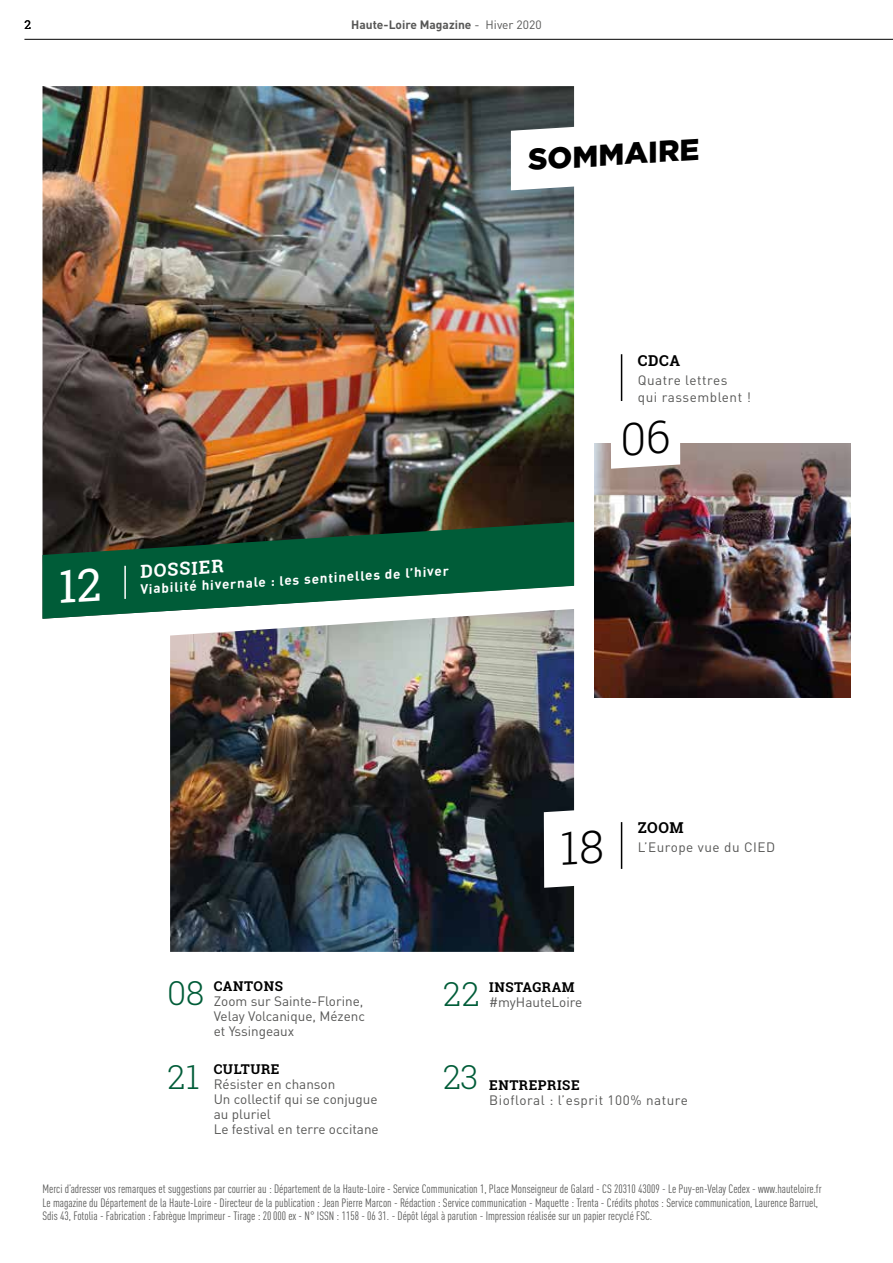
<style>
.page{position:relative;width:893px;height:1263px;background:#fff}
.page>*{position:absolute;margin:0;border:0;box-sizing:border-box;transform-origin:0 0}
.t1{font:300 33px "Roboto Slab";letter-spacing:.01em;color:#005c38}
.t2{font:900 30px "Gotham";color:#000}
.t3{font:700 18px "Roboto Slab";color:#fff}
.t4{font:700 15px "Roboto Slab";letter-spacing:.04em;color:#000}
.t5{font:13.5px/15px "DIN Pro";color:#575756}
.t6{font:13.5px/16.5px "DIN Pro";letter-spacing:.04em;color:#575756}
.t7{font:700 13.5px "DIN Pro";color:#fff}
.t8{font:700 13.5px "Roboto Slab";letter-spacing:.04em;color:#000}
.t9{font:condensed 12px/13.5px "DIN Pro";color:#575756}
.t10{font:700 12px "DIN Pro";color:#575756}
.t11{font:12px "Roboto Slab";color:#000}
.s1{font-weight:400}
</style>
<div class="page">
<hr style="left:24px;top:39px;width:869px;height:1px;background:#000">
<img style="left:43px;top:86px;width:531px;height:436px">
<img style="left:595px;top:443px;width:255px;height:255px">
<img style="left:170px;top:619px;width:404px;height:333px">
<svg style="left:43px;top:522px;width:531px;height:97px;fill:#005c38"></svg>
<hr style="left:124px;top:566px;width:2px;height:33px;background:#fff">
<svg style="left:511px;top:122px;width:64px;height:68px"></svg>
<hr style="left:621px;top:354px;width:1px;height:47px;background:#000">
<svg style="left:61px;top:568px;width:39px;height:35px"></svg>
<svg style="left:544px;top:807px;width:79px;height:81px"></svg>
<svg style="left:611px;top:443px;width:69px;height:26px"></svg>
<p class="t11" style="left:24px;top:17px;width:8px">2</p>
<p class="t10" style="left:351px;top:17px;width:192px">Haute-Loire Magazine <span class="s1">- Hiver 2020</span></p>
<h2 class="t2" style="left:526px;top:143px;width:173px;rotate:-4deg">SOMMAIRE</h2>
<h3 class="t3" style="left:139px;top:559px;width:85px;rotate:-4deg">DOSSIER</h3>
<p class="t7" style="left:140px;top:579px;width:311px;rotate:-3deg">Viabilité hivernale : les sentinelles de l’hiver</p>
<p class="t4" style="left:638px;top:350px;width:44px">CDCA</p>
<p class="t6" style="left:638px;top:371px;width:115px">Quatre lettres<br>qui rassemblent !</p>
<h1 class="t1" style="left:168px;top:970px;width:38px">08</h1>
<h1 class="t1" style="left:443px;top:972px;width:38px">22</h1>
<p class="t8" style="left:214px;top:977px;width:71px">CANTONS</p>
<p class="t5" style="left:214px;top:993px;width:153px">Zoom sur Sainte-Florine,<br>Velay Volcanique, Mézenc et Yssingeaux</p>
<p class="t8" style="left:489px;top:978px;width:87px">INSTAGRAM</p>
<p class="t5" style="left:489px;top:994px;width:95px">#myHauteLoire</p>
<p class="t4" style="left:638px;top:817px;width:47px">ZOOM</p>
<p class="t6" style="left:638px;top:838px;width:139px">L’Europe vue du CIED</p>
<p class="t8" style="left:214px;top:1060px;width:67px">CULTURE</p>
<p class="t5" style="left:214px;top:1076px;width:167px">Résister en chanson<br>Un collectif qui se conjugue au pluriel<br>Le festival en terre occitane</p>
<p class="t8" style="left:489px;top:1076px;width:92px">ENTREPRISE</p>
<h1 class="t1" style="left:168px;top:1055px;width:34px">21</h1>
<h1 class="t1" style="left:443px;top:1055px;width:37px">23</h1>
<p class="t6" style="left:489px;top:1091px;width:200px">Biofloral : l’esprit 100% nature</p>
<p class="t9" style="left:43px;top:1181px;width:781px">Merci d’adresser vos remarques et suggestions par courrier au : Département de la Haute-Loire - Service Communication 1, Place Monseigneur de Galard - CS 20310 43009 - Le Puy-en-Velay Cedex - www.hauteloire.fr<br>Le magazine du Département de la Haute-Loire - Directeur de la publication : Jean Pierre Marcon - Rédaction : Service communication - Maquette : Trenta - Crédits photos : Service communication, Laurence Barruel,<br>Sdis 43, Fotolia - Fabrication : Fabrègue Imprimeur - Tirage : 20000 ex - N° ISSN : 1158 - 06 31. - Dépôt légal à parution - Impression réalisée sur un papier recyclé FSC.</p>
</div>
